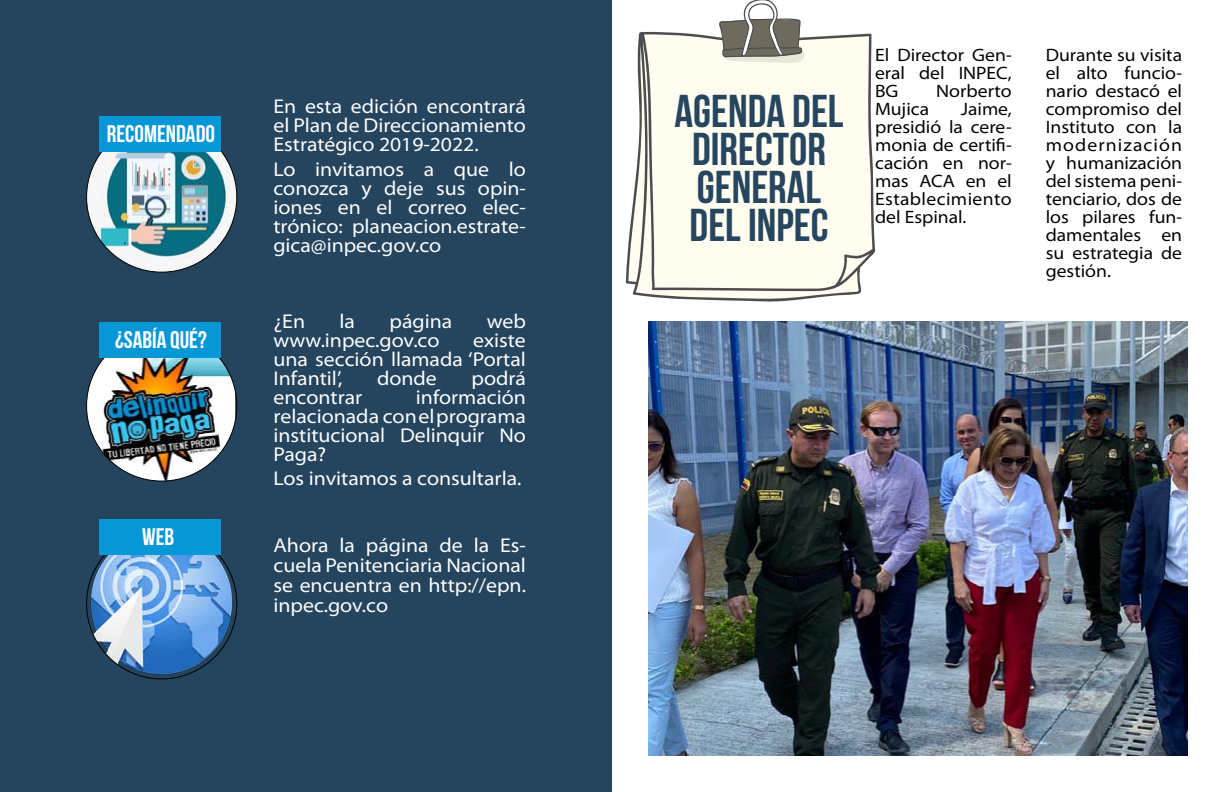
<style>
.page{position:relative;width:1224px;height:792px;background:#fff}
.page>*{position:absolute;margin:0;border:0;box-sizing:border-box;transform-origin:0 0}
.t1{font:700 46px/38px "Bebas Neue";color:#26455e;text-align:center}
.t2{font:700 24px "Bebas Neue";color:#fff}
.t3{font:semi-expanded 20px/19px "Myriad Pro";color:#fff;text-align:justify}
.t4{font:semi-expanded 18px/18px "Myriad Pro";color:#000;text-align:justify}
</style>
<div class="page">
<div style="left:0;top:0;width:612px;height:791px;background:#25455e"></div>
<img style="left:87px;top:122px;width:150px;height:150px;border-radius:75px">
<img style="left:87px;top:529px;width:150px;height:150px;border-radius:75px">
<img style="left:87px;top:358px;width:148px;height:122px">
<div style="left:99px;top:116px;width:122px;height:35px;background:#0698d6"></div>
<div style="left:99px;top:322px;width:122px;height:36px;background:#0698d6"></div>
<div style="left:99px;top:519px;width:122px;height:36px;background:#0698d6"></div>
<svg style="left:626px;top:32px;width:250px;height:270px;fill:#fffcf0"></svg>
<svg style="left:719px;top:0;width:86px;height:63px"></svg>
<img style="left:648px;top:322px;width:540px;height:434px">
<p class="t2" style="left:107px;top:120px;width:110px">RECOMENDADO</p>
<p class="t2" style="left:115px;top:327px;width:93px">¿SABÍA QUÉ?</p>
<p class="t2" style="left:142px;top:523px;width:34px">WEB</p>
<p class="t3" style="left:274px;top:98px;width:254px">En esta edición encontrará el Plan de Direccionamiento Estratégico 2019-2022.</p>
<p class="t3" style="left:274px;top:160px;width:254px">Lo invitamos a que lo conozca y deje sus opin&shy;iones en el correo elec&shy;trónico: planeacion.estrate&shy;gica@inpec.gov.co</p>
<p class="t3" style="left:274px;top:312px;width:33px">¿En</p>
<p class="t3" style="left:340px;top:312px;width:17px">la</p>
<p class="t3" style="left:390px;top:312px;width:64px">página</p>
<p class="t3" style="left:487px;top:312px;width:41px">web</p>
<p class="t3" style="left:274px;top:331px;width:168px">www.inpec.gov.co</p>
<p class="t3" style="left:274px;top:331px;width:254px;text-indent:200px">existe una sección llamada ‘Portal Infantil’,</p>
<p class="t3" style="left:377px;top:369px;width:61px">donde</p>
<p class="t3" style="left:472px;top:369px;width:56px">podrá</p>
<p class="t3" style="left:274px;top:388px;width:254px;text-indent:142px">información relacionada con el programa institucional Delinquir No Paga?</p>
<p class="t3" style="left:274px;top:469px;width:249px">Los invitamos a consultarla.</p>
<p class="t3" style="left:274px;top:388px;width:90px">encontrar</p>
<p class="t3" style="left:274px;top:535px;width:254px;line-height:20px">Ahora la página de la Es&shy;cuela Penitenciaria Nacional se encuentra en http://epn. inpec.gov.co</p>
<h1 class="t1" style="left:674px;top:92px;width:171px">AGENDA DEL<br>DIRECTOR<br>GENERAL<br>DEL INPEC</h1>
<p class="t4" style="left:875px;top:47px;width:138px">El Director Gen&shy;eral del INPEC, BG</p>
<p class="t4" style="left:936px;top:83px;width:77px">Norberto</p>
<p class="t4" style="left:875px;top:101px;width:138px;text-indent:86px">Jaime, presidió la cere&shy;monia de certifi&shy;cación en nor&shy;mas ACA en el Establecimiento del Espinal.</p>
<p class="t4" style="left:875px;top:101px;width:56px">Mujica</p>
<p class="t4" style="left:1046px;top:47px;width:138px">Durante su visita el alto funcio&shy;nario destacó el compromiso del Instituto con la modernización y humanización del sistema peni&shy;tenciario, dos de los pilares fun&shy;damentales en su estrategia de gestión.</p>
</div>
